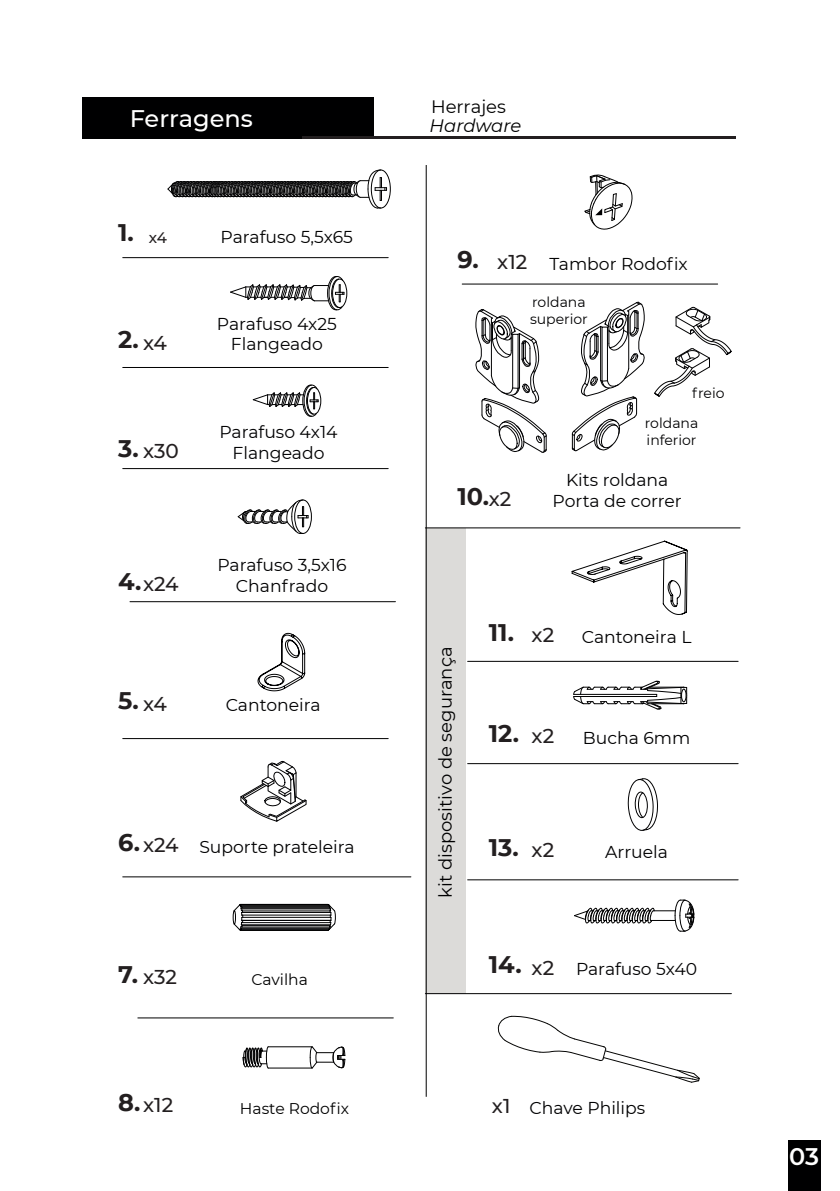
<style>
.page{position:relative;width:840px;height:1191px;background:#fff}
.page>*{position:absolute;margin:0;border:0;box-sizing:border-box;transform-origin:0 0}
.t1{font:700 24px "Montserrat";color:#231f20}
.t2{font:500 24px "Montserrat";color:#fff}
.t3{font:600 24px "Montserrat";color:#fff}
.t4{font:500 20px "Montserrat";color:#231f20}
.t5{font:18px "Montserrat";color:#000001}
.t6{font:italic 18px "Montserrat";color:#000001}
.t7{font:17.2px/20.6px "Montserrat";color:#000002;text-align:center}
.t8{font:17.2px "Montserrat";color:#000001}
.t9{font:15.6px "Montserrat";color:#000001}
.t10{font:14px/16.8px "Montserrat";color:#000002}
.s1{font-weight:500;font-size:20px}
.s2{font-weight:700;font-size:24px}
.s3{font-weight:700;font-size:24px;color:#231f20}
.s4{font-weight:500;font-size:20px;color:#231f20}
</style>
<div class="page">
<div style="left:425px;top:528px;width:40px;height:465px;background:#dcdbd9"></div>
<div style="left:82px;top:98px;width:291px;height:41px;background:#000001"></div>
<div style="left:371px;top:170px;width:19px;height:38px;border:1px solid #000001;border-radius:50%"></div>
<svg style="left:167px;top:169px;width:220px;height:40px"></svg>
<div style="left:332px;top:279px;width:15px;height:29px;border:1px solid #000001;border-radius:50%"></div>
<svg style="left:230px;top:276px;width:114px;height:34px"></svg>
<div style="left:307px;top:387px;width:14px;height:27px;border:1px solid #000001;border-radius:50%"></div>
<svg style="left:252px;top:384px;width:66px;height:33px"></svg>
<svg style="left:257px;top:633px;width:48px;height:58px"></svg>
<hr style="left:241px;top:904px;width:87px;height:1px;background:#000001">
<hr style="left:240px;top:905px;width:89px;height:1px;background:#000001">
<hr style="left:241px;top:906px;width:88px;height:1px;background:#000001">
<hr style="left:242px;top:907px;width:87px;height:1px;background:#000001">
<hr style="left:241px;top:908px;width:89px;height:1px;background:#000001">
<hr style="left:242px;top:909px;width:88px;height:1px;background:#000001">
<hr style="left:242px;top:911px;width:88px;height:1px;background:#000001">
<hr style="left:241px;top:912px;width:89px;height:1px;background:#000001">
<hr style="left:242px;top:914px;width:88px;height:1px;background:#000001">
<hr style="left:242px;top:917px;width:88px;height:1px;background:#000001">
<hr style="left:242px;top:920px;width:88px;height:1px;background:#000001">
<hr style="left:242px;top:922px;width:88px;height:1px;background:#000001">
<hr style="left:241px;top:924px;width:89px;height:1px;background:#000001">
<hr style="left:242px;top:925px;width:87px;height:1px;background:#000001">
<hr style="left:242px;top:926px;width:87px;height:1px;background:#000001">
<hr style="left:240px;top:927px;width:90px;height:1px;background:#000001">
<hr style="left:241px;top:928px;width:88px;height:1px;background:#000001">
<hr style="left:241px;top:929px;width:87px;height:1px;background:#000001">
<svg style="left:233px;top:903px;width:10px;height:28px"></svg>
<svg style="left:327px;top:903px;width:8px;height:28px"></svg>
<hr style="left:240px;top:930px;width:88px;height:1px;background:#000001">
<hr style="left:268px;top:1046px;width:44px;height:1px;background:#000001">
<hr style="left:268px;top:1067px;width:44px;height:1px;background:#000001">
<svg style="left:309px;top:1046px;width:36px;height:23px"></svg>
<svg style="left:242px;top:1046px;width:26px;height:22px"></svg>
<hr style="left:425px;top:165px;width:1px;height:931px;background:#000">
<hr style="left:123px;top:367px;width:265px;height:1px;background:#000001">
<hr style="left:123px;top:257px;width:265px;height:1px;background:#000001">
<hr style="left:123px;top:468px;width:265px;height:1px;background:#000001">
<hr style="left:130px;top:601px;width:265px;height:1px;background:#000001">
<hr style="left:123px;top:738px;width:265px;height:1px;background:#000001">
<hr style="left:123px;top:876px;width:287px;height:1px;background:#000001">
<hr style="left:467px;top:661px;width:270px;height:1px;background:#000001">
<hr style="left:467px;top:763px;width:270px;height:1px;background:#000001">
<hr style="left:467px;top:879px;width:270px;height:1px;background:#000001">
<hr style="left:425px;top:527px;width:314px;height:1px;background:#000001">
<hr style="left:425px;top:993px;width:306px;height:1px;background:#000001">
<hr style="left:462px;top:284px;width:255px;height:1px;background:#000001">
<hr style="left:138px;top:1017px;width:255px;height:1px;background:#000001">
<svg style="left:584px;top:174px;width:48px;height:56px"></svg>
<hr style="left:302px;top:136px;width:434px;height:3px;background:#231f20">
<svg style="left:571px;top:301px;width:73px;height:150px"></svg>
<svg style="left:475px;top:309px;width:71px;height:144px"></svg>
<svg style="left:240px;top:761px;width:67px;height:61px"></svg>
<div style="left:294px;top:499px;width:17px;height:35px;border:1px solid #000001;border-radius:50%"></div>
<svg style="left:237px;top:499px;width:71px;height:35px"></svg>
<svg style="left:497px;top:1015px;width:203px;height:68px"></svg>
<svg style="left:654px;top:307px;width:78px;height:90px"></svg>
<svg style="left:571px;top:540px;width:116px;height:75px"></svg>
<svg style="left:573px;top:680px;width:114px;height:30px"></svg>
<svg style="left:574px;top:899px;width:120px;height:33px"></svg>
<svg style="left:627px;top:778px;width:31px;height:53px"></svg>
<div style="left:787px;top:1140px;width:32px;height:51px;background:#000001"></div>
<h1 class="t2" style="left:130px;top:101px;width:124px">Ferragens</h1>
<h1 class="t1" style="left:118px;top:215px;width:50px">1. <sub>x4</sub></h1>
<h1 class="t1" style="left:118px;top:322px;width:50px">2. <span class="s1">x4</span></h1>
<p class="t4" style="left:118px;top:437px;width:62px"><span class="s2">3.</span> x30</p>
<p class="t4" style="left:118px;top:570px;width:62px"><span class="s2">4.</span>x24</p>
<h1 class="t1" style="left:118px;top:683px;width:50px">5. <span class="s1">x4</span></h1>
<p class="t8" style="left:220px;top:225px;width:134px">Parafuso 5,5x65</p>
<p class="t7" style="left:217px;top:313px;width:121px">Parafuso 4x25<br>Flangeado</p>
<p class="t7" style="left:219px;top:421px;width:120px">Parafuso 4x14<br>Flangeado</p>
<p class="t7" style="left:217px;top:554px;width:130px">Parafuso 3,5x16<br>Chanfrado</p>
<p class="t7" style="left:225px;top:694px;width:96px">Cantoneira</p>
<p class="t4" style="left:118px;top:831px;width:62px"><span class="s2">6.</span> x24</p>
<p class="t7" style="left:199px;top:836px;width:157px">Suporte prateleira</p>
<p class="t4" style="left:118px;top:963px;width:60px"><span class="s2">7.</span> x32</p>
<p class="t4" style="left:118px;top:1091px;width:57px"><span class="s2">8.</span>x12</p>
<p class="t9" style="left:251px;top:969px;width:58px">Cavilha</p>
<p class="t9" style="left:240px;top:1097px;width:110px">Haste Rodofix</p>
<p class="t5" style="left:431px;top:95px;width:76px">Herrajes</p>
<p class="t6" style="left:429px;top:113px;width:93px">Hardware</p>
<p class="t4" style="left:457px;top:248px;width:71px"><span class="s2">9.</span> x12</p>
<p class="t8" style="left:549px;top:252px;width:140px">Tambor Rodofix</p>
<p class="t10" style="left:529px;top:293px;width:59px">roldana superior</p>
<h1 class="t1" style="left:457px;top:479px;width:55px">10.<span class="s1">x2</span></h1>
<p class="t10" style="left:691px;top:384px;width:34px">freio</p>
<p class="t10" style="left:644px;top:414px;width:55px">roldana inferior</p>
<p class="t7" style="left:552px;top:469px;width:131px">Kits roldana<br>Porta de correr</p>
<p class="t5" style="left:433px;top:897px;width:252px;rotate:-90deg">kit dispositivo de segurança</p>
<h1 class="t1" style="left:488px;top:615px;width:67px">11. <span class="s1">x2</span></h1>
<p class="t7" style="left:581px;top:626px;width:111px">Cantoneira L</p>
<h1 class="t1" style="left:488px;top:716px;width:67px">12. <span class="s1">x2</span></h1>
<p class="t7" style="left:582px;top:726px;width:109px">Bucha 6mm</p>
<h1 class="t1" style="left:488px;top:830px;width:67px">13. <span class="s1">x2</span></h1>
<p class="t7" style="left:605px;top:841px;width:64px">Arruela</p>
<p class="t7" style="left:488px;top:958px;width:210px"><span class="s3">14.</span> <span class="s4">x2</span> Parafuso 5x40</p>
<p class="t4" style="left:491px;top:1091px;width:20px">x1</p>
<p class="t7" style="left:529px;top:1096px;width:117px">Chave Philips</p>
<h1 class="t3" style="left:788px;top:1139px;width:31px">03</h1>
</div>
